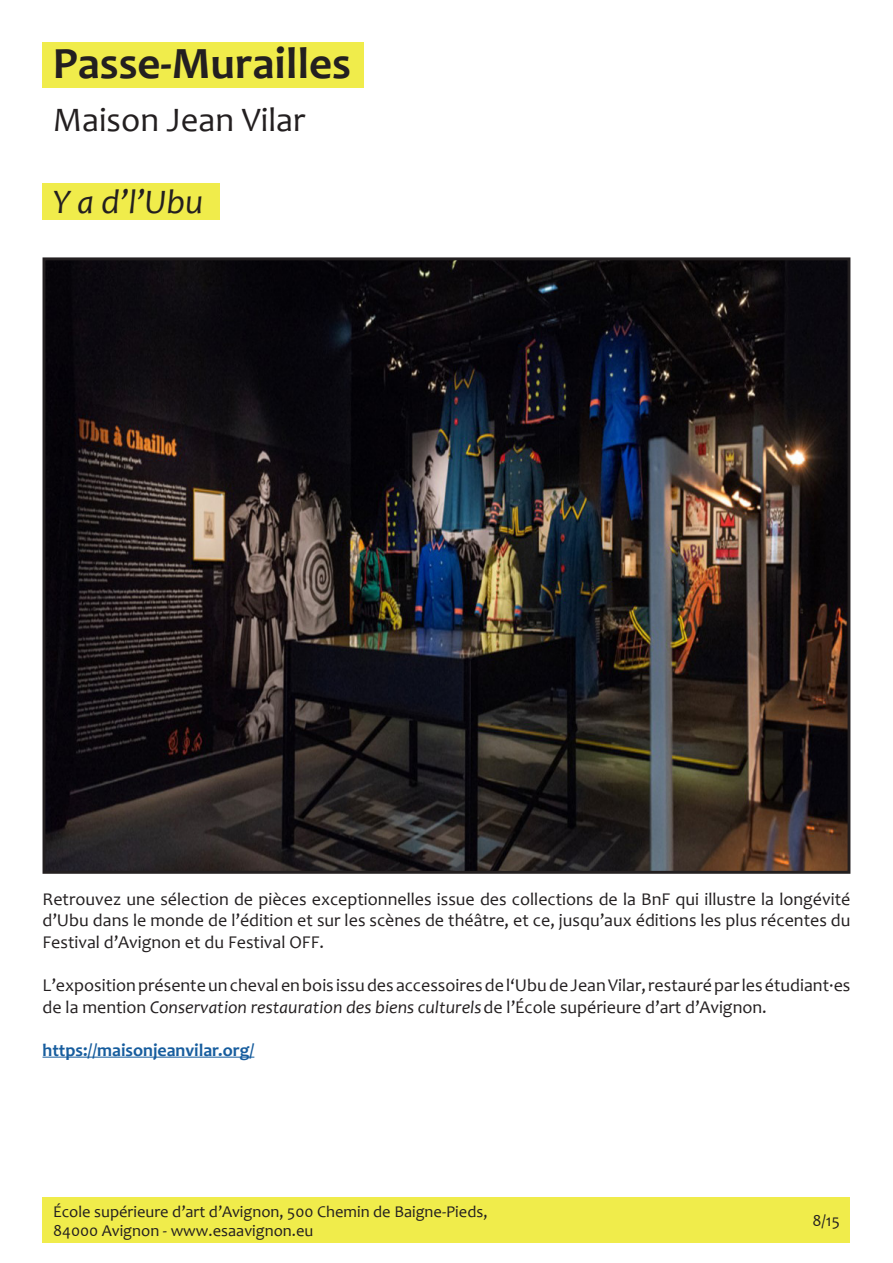
<style>
.page{position:relative;width:893px;height:1263px;background:#fff}
.page>*{position:absolute;margin:0;border:0;box-sizing:border-box;transform-origin:0 0}
.t1{font:700 45px "Candara";color:#231f20}
.t2{font:34.5px "Candara";color:#231f20}
.t3{font:italic 34.5px "Candara";color:#231f20}
.t4{font:18px/21.6px "Candara";color:#231f20;text-align:justify}
.t5{font:700 18px "Candara";color:#175d9e}
.t6{font:16.5px/19.8px "Candara";color:#231f20}
.s1{font-style:italic}
</style>
<div class="page">
<div style="left:43px;top:1198px;width:807px;height:45px;background:#f0ec4b"></div>
<div style="left:43px;top:43px;width:321px;height:45px;background:#f0ec4b"></div>
<div style="left:43px;top:184px;width:177px;height:36px;background:#f0ec4b"></div>
<img style="left:47px;top:261px;width:799px;height:609px">
<div style="left:43px;top:257px;width:807px;height:617px;border:3px solid #231f20"></div>
<hr style="left:43px;top:1057px;width:211px;height:1px;background:#175d9e">
<p class="t1" style="left:53px;top:35px;width:300px">Passe-Murailles</p>
<p class="t2" style="left:53px;top:98px;width:254px">Maison Jean Vilar</p>
<p class="t3" style="left:53px;top:180px;width:152px">Y a d’l’Ubu</p>
<p class="t4" style="left:43px;top:888px;width:809px">Retrouvez une sélection de pièces exceptionnelles issue des collections de la BnF qui illustre la longévité d’Ubu dans le monde de l’édition et sur les scènes de théâtre, et ce, jusqu’aux éditions les plus récentes du Festival d’Avignon et du Festival OFF.</p>
<p class="t4" style="left:43px;top:974px;width:809px">L’exposition présente un cheval en bois issu des accessoires de l‘Ubu de Jean Vilar, restauré par les étudiant·es de la mention <span class="s1">Conservation restauration des biens culturels</span>de l’École supérieure d’art d’Avignon.</p>
<p class="t5" style="left:43px;top:1039px;width:213px">https://maisonjeanvilar.org/</p>
<p class="t6" style="left:53px;top:1201px;width:436px">École supérieure d’art d’Avignon, 500 Chemin de Baigne-Pieds,<br>84000 Avignon - www.esaavignon.eu</p>
<p class="t6" style="left:812px;top:1211px;width:29px">8/15</p>
</div>
